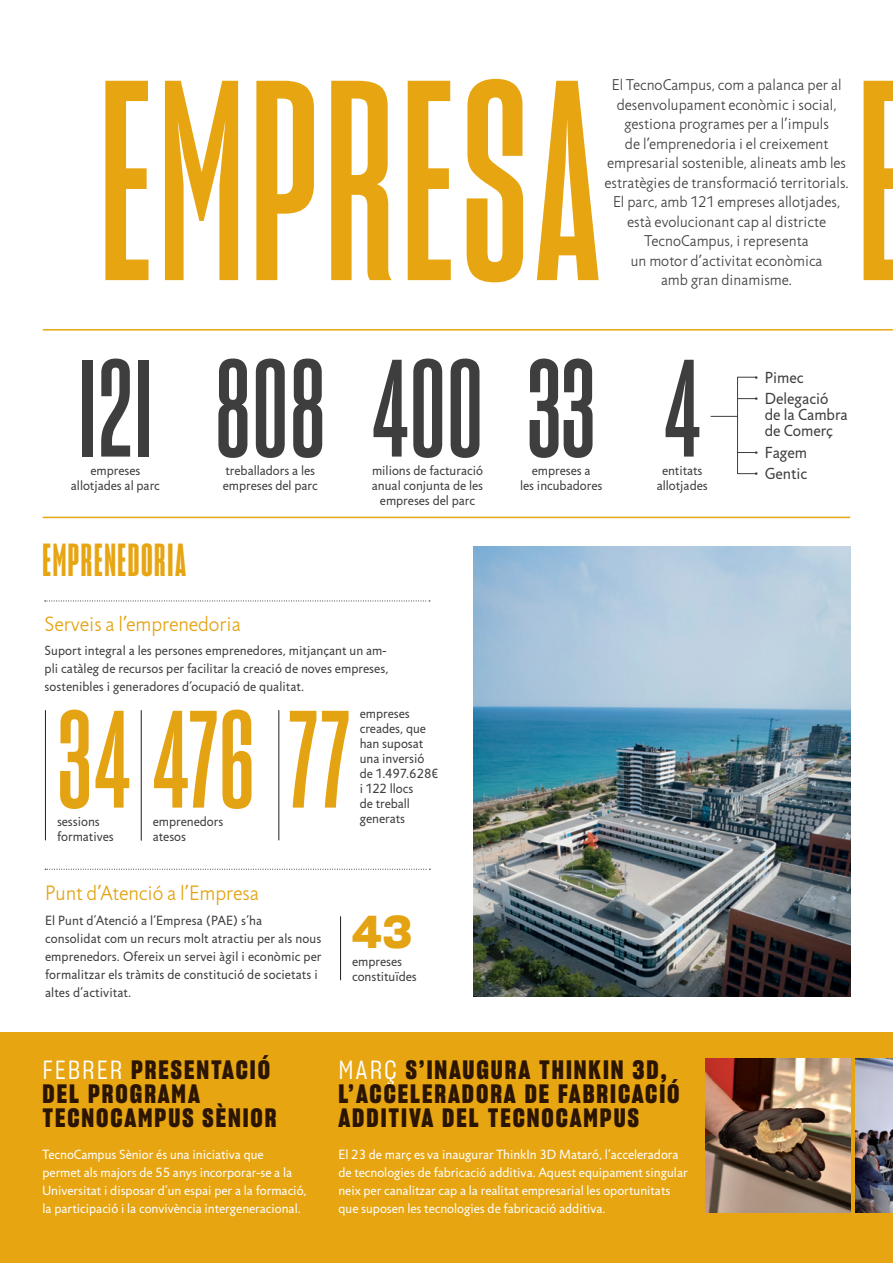
<style>
.page{position:relative;width:893px;height:1263px;background:#fff}
.page>*{position:absolute;margin:0;border:0;box-sizing:border-box;transform-origin:0 0}
.t1{font:277.95px "Sharp Grotesk Sm Bold 10";letter-spacing:.02em;color:#e7a512}
.t2{font:135px "Sharp Grotesk Sm Bold 10";letter-spacing:.015em;color:#3e3e3f}
.t3{font:135px "Sharp Grotesk Sm Bold 10";letter-spacing:.015em;color:#e4a312}
.t4{font:45px "Sharp Grotesk Bold 10";letter-spacing:.04em;color:#e7a512}
.t5{font:45px "Sharp Grotesk Sm Bold 20";color:#e4a312}
.t6{font:25.95px/24px "Sharp Grotesk Bold 15";letter-spacing:.075em;color:#2b1500}
.t7{font:300 21px "Jigsaw";color:#e4a312}
.t8{font:16.2px/21.3px "Jigsaw";color:#3e3e3f}
.t9{font:300 15.75px/19.5px "Jigsaw";letter-spacing:.005em;color:#3e3e3f;text-align:center}
.t10{font:13.5px/15px "Jigsaw";letter-spacing:.005em;color:#3e3e3f}
.t11{font:13.5px/18px "Jigsaw";color:#fff}
.s1{font-family:"Sharp Grotesk Book 15";color:#fff}
.s2{font-weight:700}
</style>
<div class="page">
<div style="left:0;top:1033px;width:893px;height:230px;background:#e7a512"></div>
<hr style="left:43px;top:329px;width:850px;height:2px;background:#e7a512">
<hr style="left:43px;top:517px;width:807px;height:1px;background:#e7a512">
<svg style="left:45px;top:601px;width:385px;height:1px"></svg>
<hr style="left:141px;top:710px;width:1px;height:130px;background:#231f20">
<hr style="left:278px;top:710px;width:1px;height:130px;background:#231f20">
<hr style="left:45px;top:710px;width:1px;height:130px;background:#231f20">
<hr style="left:340px;top:917px;width:1px;height:63px;background:#231f20">
<svg style="left:45px;top:869px;width:385px;height:1px"></svg>
<svg style="left:738px;top:377px;width:18px;height:1px"></svg>
<svg style="left:738px;top:398px;width:18px;height:1px"></svg>
<svg style="left:711px;top:416px;width:26px;height:1px"></svg>
<svg style="left:738px;top:452px;width:18px;height:1px"></svg>
<svg style="left:738px;top:473px;width:18px;height:1px"></svg>
<hr style="left:737px;top:377px;width:1px;height:97px;background:#3e3e3f">
<img style="left:473px;top:547px;width:377px;height:450px">
<img style="left:705px;top:1059px;width:145px;height:154px">
<img style="left:856px;top:1059px;width:37px;height:154px">
<h1 class="t1" style="left:98px;top:15px;width:814px">EMPRESA E</h1>
<p class="t9" style="left:604px;top:76px;width:246px">El TecnoCampus, com a palanca per al desenvolupament econòmic i social, gestiona programes per a l’impuls<br>de l’emprenedoria i el creixement empresarial sostenible, alineats amb les estratègies de transformació territorials.<br>El parc, amb 121 empreses allotjades, està evolucionant cap al districte TecnoCampus, i representa<br>un motor d’activitat econòmica<br>amb gran dinamisme.</p>
<h2 class="t2" style="left:79px;top:328px;width:75px">I2I</h2>
<p class="t10" style="left:71px;top:463px;width:91px;text-align:center">empreses allotjades al parc</p>
<h2 class="t2" style="left:215px;top:328px;width:382px">808 400 33</h2>
<p class="t10" style="left:223px;top:463px;width:97px">treballadors a les empreses del parc</p>
<p class="t10" style="left:372px;top:463px;width:113px;text-align:center">milions de facturació anual conjunta de les empreses del parc</p>
<p class="t10" style="left:520px;top:463px;width:84px;text-align:center">empreses a<br>les incubadores</p>
<h3 class="t4" style="left:43px;top:533px;width:145px">EMPRENEDORIA</h3>
<h3 class="t7" style="left:45px;top:612px;width:198px">Serveis a l’emprenedoria</h3>
<p class="t10" style="left:45px;top:641px;width:345px;line-height:18px">Suport integral a les persones emprenedores, mitjançant un am&shy;pli catàleg de recursos per facilitar la creació de noves empreses, sostenibles i generadores d’ocupació de qualitat.</p>
<h2 class="t3" style="left:57px;top:679px;width:294px">34476 77</h2>
<p class="t10" style="left:153px;top:814px;width:72px">emprenedors atesos</p>
<p class="t10" style="left:360px;top:706px;width:80px">empreses creades, que han suposat una inversió de 1.497.628€ i 122 llocs<br>de treball</p>
<p class="t10" style="left:57px;top:814px;width:44px">sessions</p>
<p class="t10" style="left:360px;top:811px;width:47px">generats</p>
<p class="t10" style="left:57px;top:829px;width:58px">formatives</p>
<h3 class="t7" style="left:45px;top:881px;width:216px">Punt d’Atenció a l’Empresa</h3>
<p class="t10" style="left:45px;top:911px;width:278px;line-height:18px">El Punt d’Atenció a l’Empresa (PAE) s’ha consolidat com un recurs molt atractiu per als nous emprenedors. Ofereix un servei àgil i econòmic per formalitzar els tràmits de constitució de societats i altes d’activitat.</p>
<h3 class="t5" style="left:352px;top:896px;width:62px">43</h3>
<p class="t10" style="left:352px;top:954px;width:66px">empreses constituïdes</p>
<h2 class="t2" style="left:664px;top:328px;width:37px">4</h2>
<p class="t10" style="left:657px;top:463px;width:52px;text-align:center">entitats allotjades</p>
<h3 class="t6" style="left:43px;top:1057px;width:235px"><span class="s1">FEBRER</span> PRESENTACIÓ<br>DEL PROGRAMA<br>TECNOCAMPUS SÈNIOR</h3>
<p class="t11" style="left:43px;top:1145px;width:266px">TecnoCampus Sènior és una iniciativa que<br>permet als majors de 55 anys incorporar-se a la Universitat i disposar d’un espai per a la formació, la participació i la convivència intergeneracional.</p>
<h3 class="t6" style="left:338px;top:1057px;width:343px"><span class="s1">MARÇ</span> S’INAUGURA THINKIN 3D,<br>L’ACCELERADORA DE FABRICACIÓ<br>ADDITIVA DEL TECNOCAMPUS</h3>
<p class="t11" style="left:338px;top:1145px;width:351px">El 23 de març es va inaugurar ThinkIn 3D Mataró, l’acceleradora de tecnologies de fabricació additiva. Aquest equipament singular neix per canalitzar cap a la realitat empresarial les oportunitats que suposen les tecnologies de fabricació additiva.</p>
<p class="t8" style="left:754px;top:367px;width:76px"><span class="s2">·</span> Pimec<br><span class="s2">·</span> Delegació</p>
<p class="t8" style="left:765px;top:407px;width:85px;line-height:16.2px">de la Cambra de Comerç</p>
<p class="t8" style="left:754px;top:442px;width:55px"><span class="s2">·</span> Fagem <span class="s2">·</span> Gentic</p>
</div>
